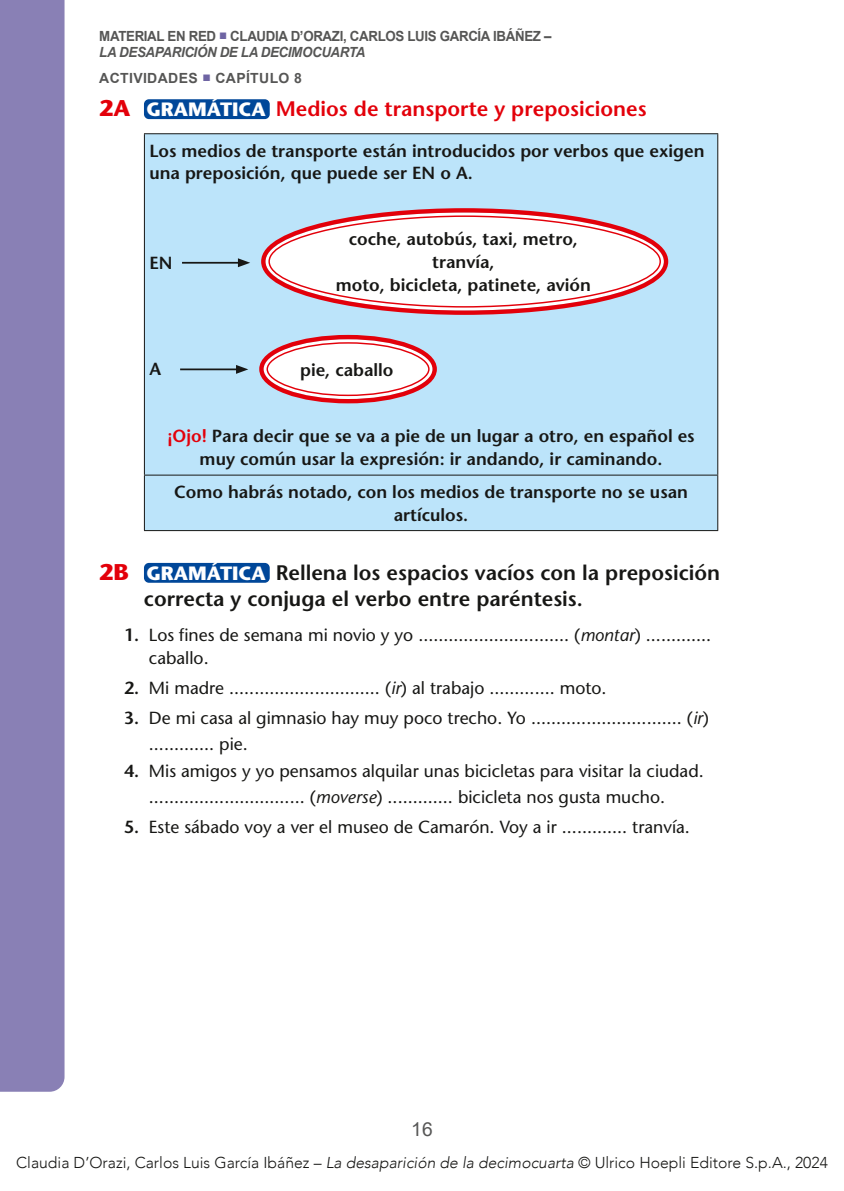
<style>
.page{position:relative;width:844px;height:1191px;background:#fff}
.page>*{position:absolute;margin:0;border:0;box-sizing:border-box;transform-origin:0 0}
.t1{font:600 21px/26.2px "Stone Sans Std";color:#171715}
.t2{font:600 21px "Stone Sans Std";color:#e3000a}
.t3{font:19.25px "Arial";color:#565655}
.t4{font:500 17.5px/26.2px "Stone Sans Std";color:#171715}
.t5{font:600 17.5px/22.8px "Stone Sans Std";color:#171715;text-align:center}
.t6{font:300 15.75px "Avenir";color:#171715}
.t7{font:700 14px/15.8px "Arial";letter-spacing:-.025em;color:#565655;scale:.95 1}
.t8{font:700 14px "Arial";letter-spacing:.025em;color:#565655}
.s1{color:#6e64a3}
.s2{font-style:italic}
.s3{font-weight:700;font-size:22.75px}
.s4{font-weight:700;font-size:19.25px;color:#fff}
.s5{color:#e3000a}
.s6{font-weight:700;font-size:22.75px;color:#e3000a}
.s7{font-weight:600}
</style>
<div class="page">
<div style="left:0;top:0;width:64px;height:1091px;background:#8980b5"></div>
<div style="left:144px;top:99px;width:126px;height:20px;background:#004799;border-radius:5px"></div>
<div style="left:145px;top:134px;width:572px;height:396px;background:#bce4fa"></div>
<hr style="left:144px;top:475px;width:574px;height:1px;background:#171715">
<hr style="left:144px;top:133px;width:574px;height:1px;background:#171715">
<hr style="left:144px;top:134px;width:1px;height:341px;background:#171715">
<hr style="left:717px;top:134px;width:1px;height:341px;background:#171715">
<hr style="left:144px;top:475px;width:1px;height:55px;background:#171715">
<hr style="left:717px;top:475px;width:1px;height:55px;background:#171715">
<hr style="left:144px;top:530px;width:574px;height:1px;background:#171715">
<div style="left:144px;top:563px;width:126px;height:20px;background:#004799;border-radius:5px"></div>
<div style="left:265px;top:212px;width:398px;height:98px;background:#fff;border-radius:50%"></div>
<div style="left:261px;top:208px;width:407px;height:107px;border:4px solid #e3000a;border-radius:50%"></div>
<hr style="left:182px;top:262px;width:58px;height:2px;background:#171715">
<svg style="left:238px;top:258px;width:12px;height:9px"></svg>
<div style="left:263px;top:339px;width:169px;height:60px;background:#fff;border-radius:50%"></div>
<div style="left:259px;top:335px;width:178px;height:68px;border:4px solid #e3000a;border-radius:50%"></div>
<div style="left:266px;top:342px;width:163px;height:54px;border:1px solid #e3000a;border-radius:50%"></div>
<hr style="left:180px;top:368px;width:59px;height:2px;background:#171715">
<svg style="left:236px;top:365px;width:12px;height:9px"></svg>
<p class="t7" style="left:99px;top:28px;width:477px">MATERIAL EN RED <span class="s1">■</span> CLAUDIA D’ORAZI, CARLOS LUIS GARCÍA IBÁÑEZ –<br><span class="s2">LA DESAPARICIÓN DE LA DECIMOCUARTA</span></p>
<p class="t8" style="left:99px;top:69px;width:204px">ACTIVIDADES <span class="s1">■</span> CAPÍTULO 8</p>
<p class="t2" style="left:99px;top:96px;width:548px"><span class="s3">2A</span> <span class="s4">GRAMÁTICA</span> Medios de transporte y preposiciones</p>
<p class="t5" style="left:149px;top:139px;width:556px;text-align:left">Los medios de transporte están introducidos por verbos que exigen una preposición, que puede ser EN o A.</p>
<p class="t5" style="left:149px;top:251px;width:25px">EN</p>
<p class="t5" style="left:149px;top:357px;width:13px">A</p>
<p class="t5" style="left:336px;top:228px;width:256px">coche, autobús, taxi, metro, tranvía,<br>moto, bicicleta, patinete, avión</p>
<p class="t5" style="left:300px;top:358px;width:95px">pie, caballo</p>
<p class="t5" style="left:167px;top:425px;width:528px"><span class="s5">¡Ojo!</span> Para decir que se va a pie de un lugar a otro, en español es muy común usar la expresión: ir andando, ir caminando.</p>
<p class="t5" style="left:174px;top:480px;width:515px">Como habrás notado, con los medios de transporte no se usan artículos.</p>
<p class="t1" style="left:144px;top:559px;width:577px;text-indent:-45px"><span class="s6">2B</span> <span class="s4">GRAMÁTICA</span> Rellena los espacios vacíos con la preposición correcta y conjuga el verbo entre paréntesis.</p>
<p class="t4" style="left:149px;top:624px;width:563px;line-height:22.8px;text-indent:-25px"><span class="s7">1.</span> Los fines de semana mi novio y yo .............................. (<span class="s2">montar</span>) ............. caballo.</p>
<p class="t4" style="left:124px;top:675px;width:484px"><span class="s7">2.</span> Mi madre .............................. (<span class="s2">ir</span>) al trabajo ............. moto.</p>
<p class="t4" style="left:149px;top:705px;width:561px;text-indent:-25px"><span class="s7">3.</span> De mi casa al gimnasio hay muy poco trecho. Yo .............................. (<span class="s2">ir</span>) ............. pie.</p>
<p class="t4" style="left:149px;top:757px;width:556px;text-indent:-25px"><span class="s7">4.</span> Mis amigos y yo pensamos alquilar unas bicicletas para visitar la ciudad. ............................... (<span class="s2">moverse</span>) ............. bicicleta nos gusta mucho.</p>
<p class="t4" style="left:124px;top:813px;width:567px"><span class="s7">5.</span> Este sábado voy a ver el museo de Camarón. Voy a ir ............. tranvía.</p>
<p class="t3" style="left:411px;top:1116px;width:23px">16</p>
<p class="t6" style="left:16px;top:1153px;width:813px">Claudia D’Orazi, Carlos Luis García Ibáñez – <span class="s2">La desaparición de la decimocuarta</span> © Ulrico Hoepli Editore S.p.A., 2024</p>
</div>
